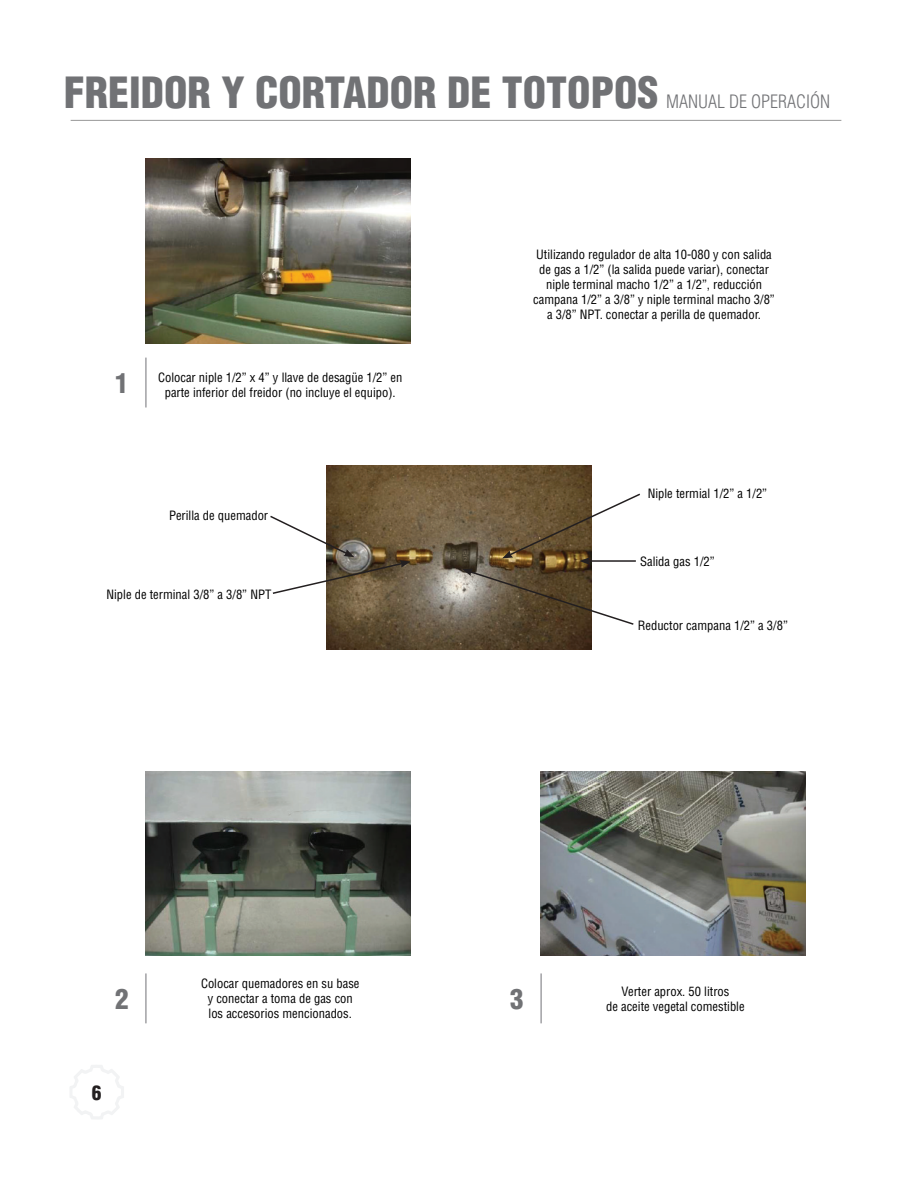
<style>
.page{position:relative;width:918px;height:1188px;background:#fff}
.page>*{position:absolute;margin:0;border:0;box-sizing:border-box;transform-origin:0 0}
.t1{font:900 condensed 42px "Helvetica";color:#717275}
.t2{font:900 condensed 27px "Helvetica";color:#717275}
.t3{font:900 condensed 19.5px "Helvetica";color:#231f20}
.t4{font:300 condensed 18px "Helvetica LT Std";color:#717275}
.t5{font:condensed 12.6px/15.1px "Helvetica";color:#000;text-align:center}
</style>
<div class="page">
<hr style="left:71px;top:120px;width:770px;height:1px;background:#979797">
<svg style="left:70px;top:1065px;width:54px;height:54px"></svg>
<img style="left:146px;top:158px;width:264px;height:185px">
<img style="left:327px;top:465px;width:264px;height:184px">
<img style="left:146px;top:771px;width:264px;height:184px">
<hr style="left:146px;top:358px;width:1px;height:50px;background:#727277">
<hr style="left:146px;top:973px;width:1px;height:50px;background:#727277">
<hr style="left:541px;top:973px;width:1px;height:50px;background:#727277">
<img style="left:541px;top:771px;width:264px;height:184px">
<svg style="left:270px;top:514px;width:141px;height:81px"></svg>
<svg style="left:462px;top:492px;width:178px;height:134px"></svg>
<h1 class="t1" style="left:64px;top:66px;width:596px">FREIDOR Y CORTADOR DE TOTOPOS</h1>
<h3 class="t4" style="left:666px;top:91px;width:166px">MANUAL DE OPERACIÓN</h3>
<h2 class="t2" style="left:115px;top:366px;width:15px">1</h2>
<p class="t5" style="left:158px;top:369px;width:246px">Colocar niple 1/2” x 4” y llave de desagüe 1/2” en parte inferior del freidor (no incluye el equipo).</p>
<p class="t5" style="left:169px;top:508px;width:101px">Perilla de quemador</p>
<p class="t5" style="left:107px;top:586px;width:166px">Niple de terminal 3/8” a 3/8” NPT</p>
<p class="t5" style="left:533px;top:246px;width:243px">Utilizando regulador de alta 10-080 y con salida de gas a 1/2” (la salida puede variar), conectar niple terminal macho 1/2” a 1/2”, reducción campana 1/2” a 3/8” y niple terminal macho 3/8” a 3/8” NPT. conectar a perilla de quemador.</p>
<p class="t5" style="left:648px;top:486px;width:121px">Niple termial 1/2” a 1/2”</p>
<p class="t5" style="left:640px;top:553px;width:76px">Salida gas 1/2”</p>
<p class="t5" style="left:638px;top:617px;width:152px">Reductor campana 1/2” a 3/8”</p>
<p class="t5" style="left:201px;top:976px;width:160px">Colocar quemadores en su base y conectar a toma de gas con los accesorios mencionados.</p>
<p class="t5" style="left:606px;top:984px;width:140px">Verter aprox. 50 litros<br>de aceite vegetal comestible</p>
<h2 class="t2" style="left:115px;top:982px;width:15px">2</h2>
<h2 class="t2" style="left:510px;top:982px;width:15px">3</h2>
<h3 class="t3" style="left:92px;top:1080px;width:11px">6</h3>
</div>
